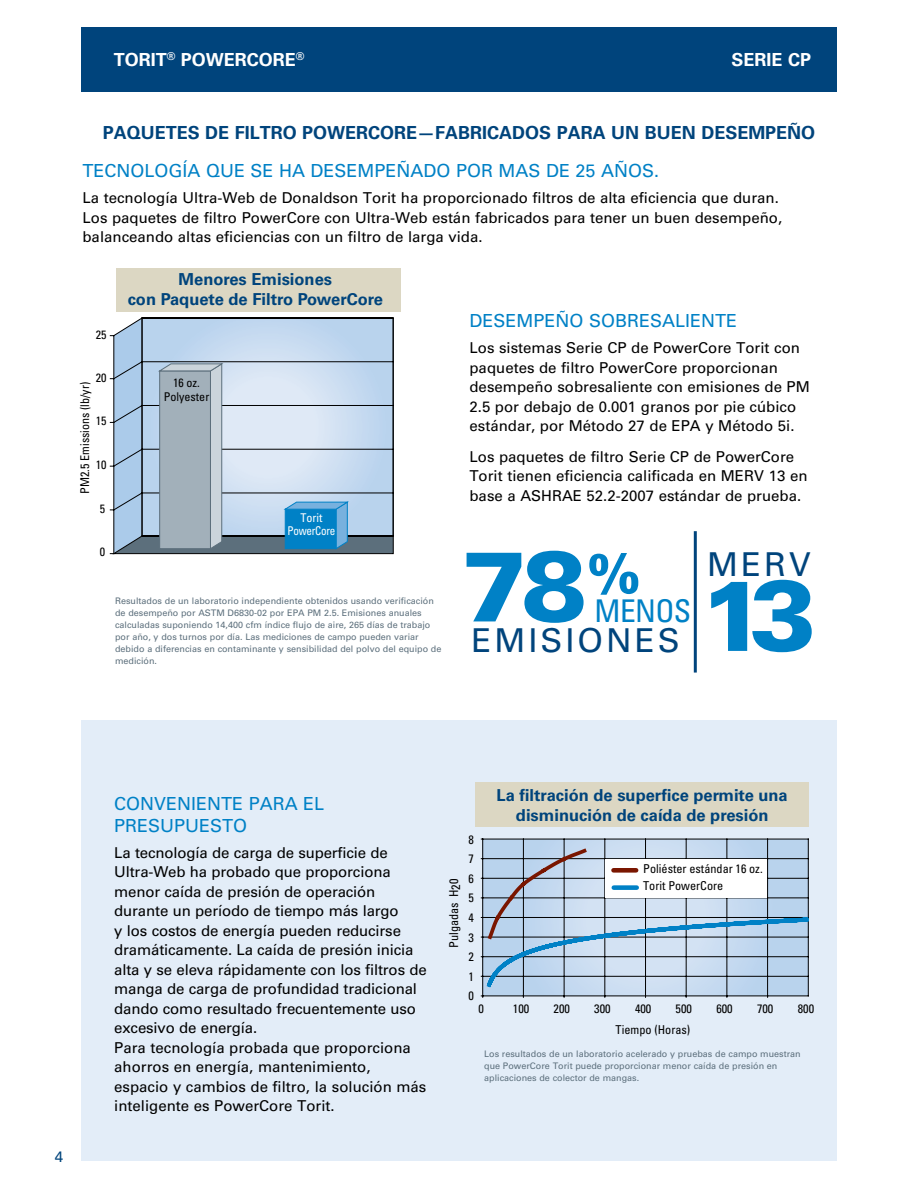
<style>
.page{position:relative;width:918px;height:1188px;background:#fff}
.page>*{position:absolute;margin:0;border:0;box-sizing:border-box;transform-origin:0 0}
.t1{font:900 99.45px "Univers LT Std";color:#0081c6}
.t2{font:32.85px "Univers LT Std";color:#00447c}
.t3{font:condensed 31.35px "Univers LT Std";color:#0081c6}
.t4{font:18px "Univers LT Std";color:#0081c6}
.t5{font:700 18px "Univers LT Std";color:#00447c}
.t6{font:700 18px "Univers LT Std";color:#fff}
.t7{font:700 16.5px/19.8px "Univers LT Std";color:#00447c;text-align:center}
.t8{font:15px/19.5px "Univers LT Std";color:#000}
.t9{font:15px "Univers LT Std";color:#00447c}
.t10{font:condensed 12.3px/16.8px "Univers LT Std";color:#000}
.t11{font:condensed 12.3px "Univers LT Std";color:#010101}
.t12{font:condensed 12px/13.4px "Univers LT Std";color:#000;text-align:center}
.t13{font:condensed 12px/13.4px "Univers LT Std";letter-spacing:-.02em;color:#fff;text-align:center}
.t14{font:condensed 12px "Univers LT Std";color:#010101}
.t15{font:9px/12px "Univers LT Std";color:#5c6f7c}
</style>
<div class="page">
<div style="left:81px;top:27px;width:756px;height:65px;background:#00447c"></div>
<div style="left:81px;top:720px;width:756px;height:441px;background:#e3edf8"></div>
<div style="left:475px;top:782px;width:333px;height:45px;background:#dcd7c3"></div>
<svg style="left:483px;top:840px;width:325px;height:156px;background:#b7cde4"></svg>
<hr style="left:483px;top:976px;width:325px;height:1px;background:#010101">
<hr style="left:483px;top:956px;width:325px;height:1px;background:#010101">
<hr style="left:483px;top:937px;width:325px;height:1px;background:#010101">
<hr style="left:483px;top:917px;width:325px;height:1px;background:#010101">
<hr style="left:483px;top:898px;width:325px;height:1px;background:#010101">
<hr style="left:483px;top:878px;width:325px;height:1px;background:#010101">
<hr style="left:483px;top:858px;width:325px;height:1px;background:#010101">
<hr style="left:483px;top:839px;width:325px;height:1px;background:#010101">
<hr style="left:523px;top:839px;width:1px;height:157px;background:#010101">
<hr style="left:564px;top:839px;width:1px;height:157px;background:#010101">
<hr style="left:604px;top:839px;width:1px;height:157px;background:#010101">
<hr style="left:645px;top:839px;width:1px;height:157px;background:#010101">
<hr style="left:686px;top:839px;width:1px;height:157px;background:#010101">
<hr style="left:726px;top:839px;width:1px;height:157px;background:#010101">
<hr style="left:767px;top:839px;width:1px;height:157px;background:#010101">
<hr style="left:808px;top:839px;width:1px;height:157px;background:#010101">
<hr style="left:482px;top:839px;width:1px;height:157px;background:#010101">
<hr style="left:483px;top:996px;width:325px;height:1px;background:#010101">
<svg style="left:481px;top:846px;width:326px;height:139px"></svg>
<div style="left:605px;top:859px;width:162px;height:38px;background:#fff"></div>
<div style="left:614px;top:885px;width:23px;height:5px;background:#0081c6"></div>
<div style="left:614px;top:868px;width:22px;height:5px;background:#7a1600"></div>
<div style="left:116px;top:268px;width:285px;height:44px;background:#dcd7c3"></div>
<svg style="left:110px;top:318px;width:284px;height:237px;background:#adc3d6"></svg>
<hr style="left:694px;top:531px;width:3px;height:142px;background:#00447c">
<p class="t6" style="left:114px;top:49px;width:192px">TORIT<sup>®</sup> POWERCORE<sup>®</sup></p>
<p class="t6" style="left:732px;top:49px;width:81px">SERIE CP</p>
<p class="t5" style="left:103px;top:122px;width:714px">PAQUETES DE FILTRO POWERCORE—FABRICADOS PARA UN BUEN DESEMPEÑO</p>
<p class="t4" style="left:82px;top:160px;width:578px">TECNOLOGÍA QUE SE HA DESEMPEÑADO POR MAS DE 25 AÑOS.</p>
<p class="t8" style="left:82px;top:188px;width:701px">La tecnología Ultra-Web de Donaldson Torit ha proporcionado filtros de alta eficiencia que duran.<br>Los paquetes de filtro PowerCore con Ultra-Web están fabricados para tener un buen desempeño, balanceando altas eficiencias con un filtro de larga vida.</p>
<p class="t14" style="left:96px;top:327px;width:12px">25</p>
<p class="t7" style="left:128px;top:270px;width:257px">Menores Emisiones<br>con Paquete de Filtro PowerCore</p>
<p class="t14" style="left:96px;top:370px;width:12px">20</p>
<p class="t12" style="left:78px;top:494px;width:113px;rotate:-90deg">PM2.5 Emissions (lb/yr)</p>
<p class="t12" style="left:164px;top:376px;width:47px">16 oz.<br>Polyester</p>
<p class="t14" style="left:96px;top:413px;width:12px">15</p>
<p class="t14" style="left:96px;top:457px;width:12px">10</p>
<p class="t14" style="left:100px;top:501px;width:7px">5</p>
<p class="t14" style="left:100px;top:545px;width:7px">0</p>
<p class="t13" style="left:287px;top:511px;width:50px">Torit<br>PowerCore</p>
<p class="t15" style="left:115px;top:594px;width:328px">Resultados de un laboratorio independiente obtenidos usando verificación de desempeño por ASTM D6830-02 por EPA PM 2.5. Emisiones anuales calculadas suponiendo 14,400 cfm índice flujo de aire, 265 días de trabajo por año, y dos turnos por día. Las mediciones de campo pueden variar debido a diferencias en contaminante y sensibilidad del polvo del equipo de medición.</p>
<p class="t4" style="left:470px;top:310px;width:269px">DESEMPEÑO SOBRESALIENTE</p>
<p class="t8" style="left:470px;top:338px;width:342px">Los sistemas Serie CP de PowerCore Torit con paquetes de filtro PowerCore proporcionan desempeño sobresaliente con emisiones de PM 2.5 por debajo de 0.001 granos por pie cúbico estándar, por Método 27 de EPA y Método 5i.</p>
<p class="t8" style="left:470px;top:447px;width:340px">Los paquetes de filtro Serie CP de PowerCore<br>Torit tienen eficiencia calificada en MERV 13 en base a ASHRAE 52.2-2007 estándar de prueba.</p>
<h1 class="t1" style="left:462px;top:523px;width:180px">78<sup>%</sup></h1>
<h3 class="t3" style="left:595px;top:591px;width:78px">menos</h3>
<h2 class="t2" style="left:471px;top:621px;width:24px">emisiones</h2>
<h2 class="t2" style="left:707px;top:545px;width:27px">merv</h2>
<h1 class="t1" style="left:700px;top:553px;width:117px">13</h1>
<p class="t9" style="left:55px;top:1148px;width:10px">4</p>
<p class="t4" style="left:114px;top:793px;width:13px">conveniente</p>
<p class="t4" style="left:249px;top:793px;width:77px">PARA EL</p>
<p class="t4" style="left:114px;top:815px;width:135px">PRESUPUESTO</p>
<p class="t8" style="left:114px;top:843px;width:314px">La tecnología de carga de superficie de Ultra-Web ha probado que proporciona menor caída de presión de operación durante un período de tiempo más largo<br>y los costos de energía pueden reducirse dramáticamente. La caída de presión inicia alta y se eleva rápidamente con los filtros de manga de carga de profundidad tradicional dando como resultado frecuentemente uso excesivo de energía.<br>Para tecnología probada que proporciona ahorros en energía, mantenimiento, espacio y cambios de filtro, la solución más inteligente es PowerCore Torit.</p>
<p class="t11" style="left:468px;top:831px;width:7px">8</p>
<p class="t11" style="left:468px;top:851px;width:7px">7</p>
<p class="t11" style="left:468px;top:871px;width:7px">6</p>
<p class="t10" style="left:445px;top:948px;width:71px;rotate:-90deg">Pulgadas H20</p>
<p class="t11" style="left:468px;top:890px;width:7px">5</p>
<p class="t11" style="left:468px;top:910px;width:7px">4</p>
<p class="t11" style="left:468px;top:929px;width:7px">3</p>
<p class="t11" style="left:468px;top:949px;width:7px">2</p>
<p class="t11" style="left:468px;top:969px;width:7px">1</p>
<p class="t11" style="left:468px;top:988px;width:7px">0</p>
<p class="t7" style="left:497px;top:786px;width:293px">La filtración de superfice permite una disminución de caída de presión</p>
<p class="t10" style="left:643px;top:860px;width:121px">Poliéster estándar 16 oz.<br>Torit PowerCore</p>
<p class="t11" style="left:479px;top:1001px;width:7px">0</p>
<p class="t11" style="left:513px;top:1001px;width:18px">100</p>
<p class="t11" style="left:554px;top:1001px;width:18px">200</p>
<p class="t11" style="left:594px;top:1001px;width:18px">300</p>
<p class="t11" style="left:635px;top:1001px;width:18px">400</p>
<p class="t11" style="left:676px;top:1001px;width:18px">500</p>
<p class="t11" style="left:716px;top:1001px;width:18px">600</p>
<p class="t11" style="left:757px;top:1001px;width:18px">700</p>
<p class="t11" style="left:798px;top:1001px;width:18px">800</p>
<p class="t10" style="left:616px;top:1022px;width:76px">Tiempo (Horas)</p>
<p class="t15" style="left:484px;top:1048px;width:318px">Los resultados de un laboratorio acelerado y pruebas de campo muestran que PowerCore Torit puede proporcionar menor caída de presión en aplicaciones de colector de mangas.</p>
</div>
